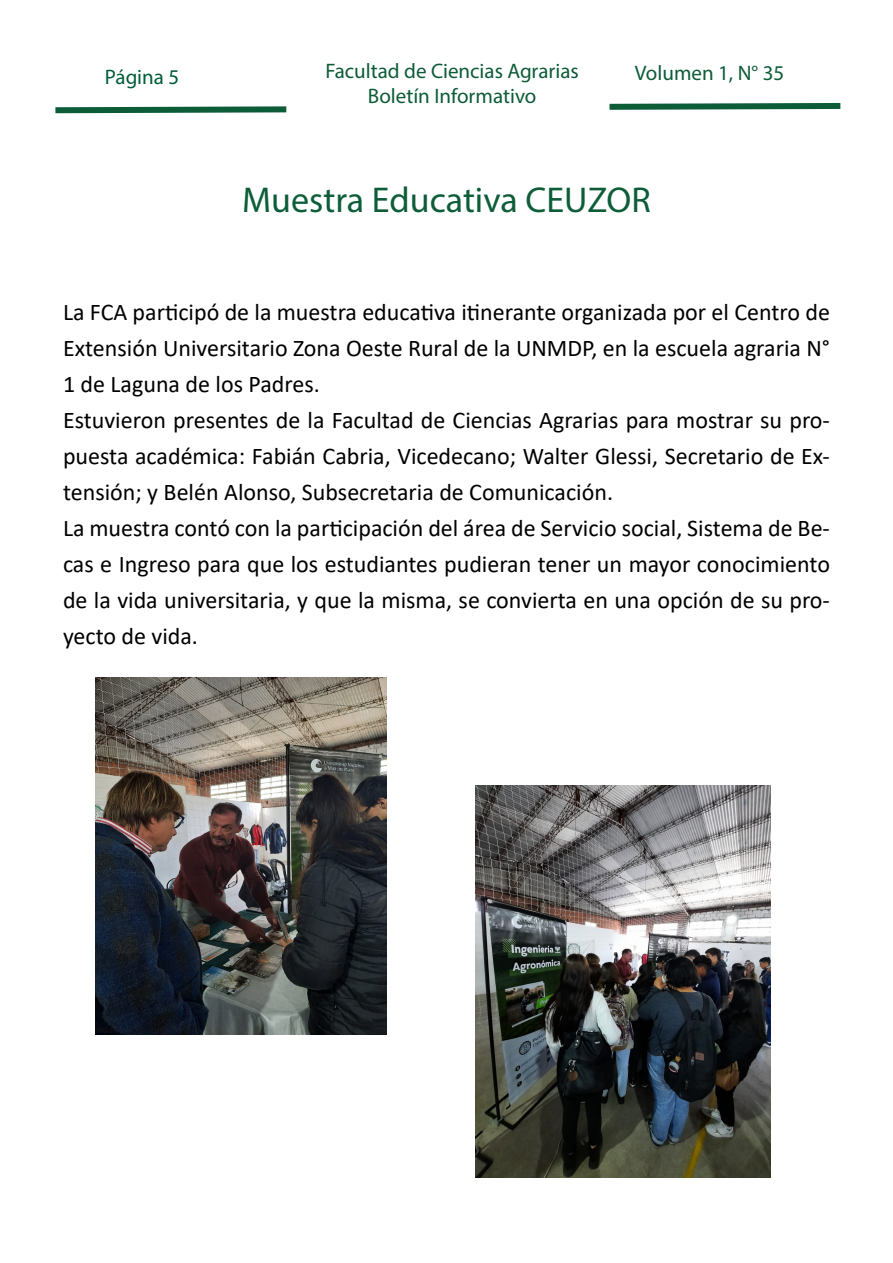
<style>
.page{position:relative;width:893px;height:1263px;background:#fff}
.page>*{position:absolute;margin:0;border:0;box-sizing:border-box;transform-origin:0 0}
.t1{font:36px "Myriad Pro";color:#0d5d39}
.t2{font:24px/36px "Calibri";color:#000;text-align:justify}
.t3{font:21px "Myriad Pro";color:#0d5c38}
.t4{font:21px "Myriad Pro";color:#005d38}
</style>
<div class="page">
<svg style="left:55px;top:106px;width:232px;height:8px"></svg>
<svg style="left:609px;top:103px;width:232px;height:7px"></svg>
<img style="left:96px;top:677px;width:291px;height:357px">
<img style="left:476px;top:786px;width:294px;height:392px">
<p class="t4" style="left:105px;top:64px;width:76px">Página 5</p>
<p class="t3" style="left:325px;top:58px;width:255px">Facultad de Ciencias Agrarias</p>
<p class="t3" style="left:368px;top:83px;width:170px">Boletín Informativo</p>
<p class="t3" style="left:635px;top:60px;width:151px">Volumen 1, N° 35</p>
<p class="t1" style="left:242px;top:177px;width:410px">Muestra Educativa CEUZOR</p>
<p class="t2" style="left:63px;top:293px;width:768px">La FCA participó de la muestra educativa itinerante organizada por el Centro de Extensión Universitario Zona Oeste Rural de la UNMDP, en la escuela agraria N° 1 de Laguna de los Padres.</p>
<p class="t2" style="left:63px;top:401px;width:768px">Estuvieron presentes de la Facultad de Ciencias Agrarias para mostrar su pro&shy;puesta académica: Fabián Cabria, Vicedecano; Walter Glessi, Secretario de Ex&shy;tensión; y Belén Alonso, Subsecretaria de Comunicación.</p>
<p class="t2" style="left:63px;top:509px;width:768px">La muestra contó con la participación del área de Servicio social, Sistema de Be&shy;cas e Ingreso para que los estudiantes pudieran tener un mayor conocimiento de la vida universitaria, y que la misma, se convierta en una opción de su pro&shy;yecto de vida.</p>
</div>
